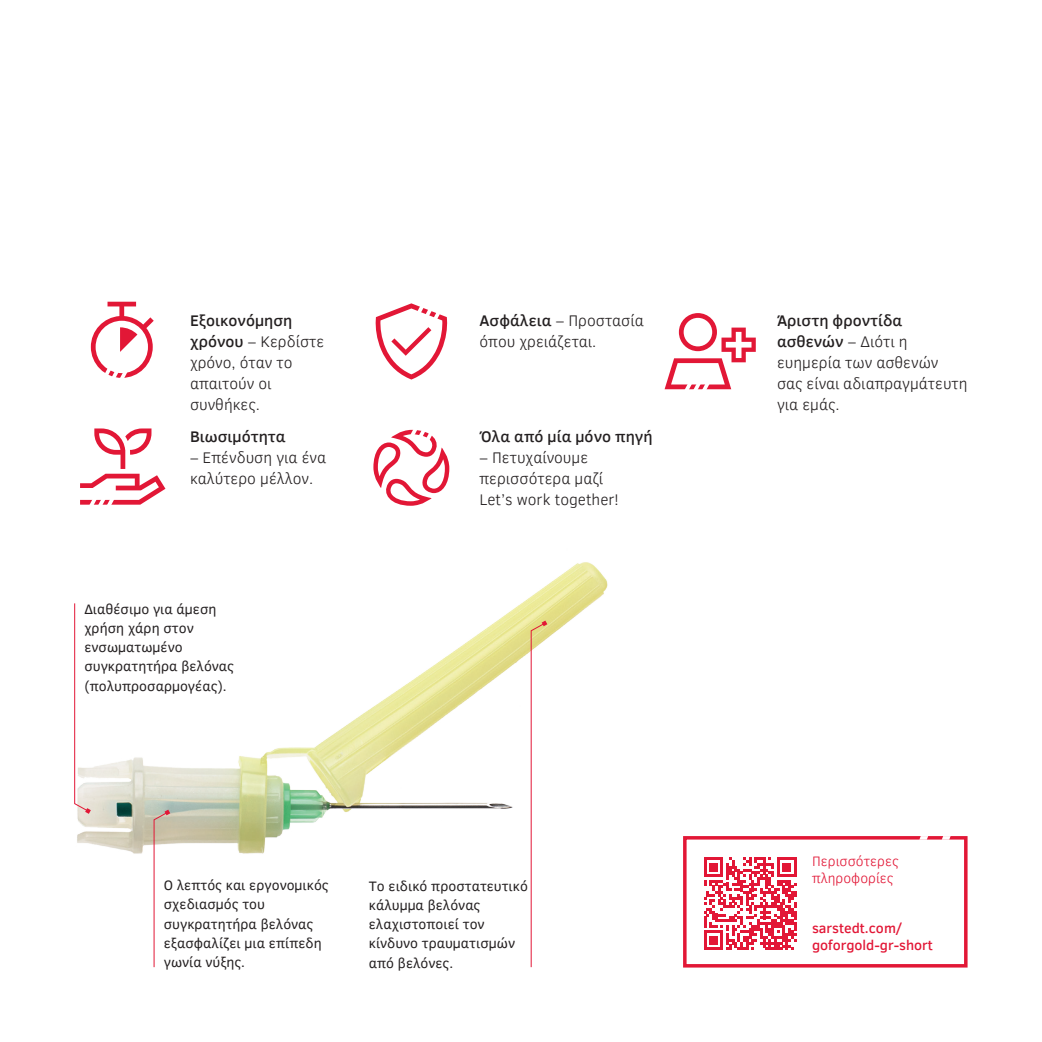
<style>
.page{position:relative;width:1042px;height:1042px;background:#fff}
.page>*{position:absolute;margin:0;border:0;box-sizing:border-box;transform-origin:0 0}
.t1{font:300 15.75px/21px "Clear Sans";color:#231f20}
.t2{font:500 15.75px "Clear Sans";color:#231f20}
.t3{font:14px/19.2px "Clear Sans";color:#231f20}
.t4{font:500 14px/16.8px "Clear Sans";color:#e21736}
.t5{font:300 14px/16.8px "Clear Sans";color:#e21736}
.s1{font-weight:500}
</style>
<div class="page">
<svg style="left:91px;top:302px;width:63px;height:76px"></svg>
<svg style="left:375px;top:303px;width:72px;height:76px"></svg>
<svg style="left:664px;top:313px;width:92px;height:77px"></svg>
<svg style="left:80px;top:428px;width:85px;height:77px"></svg>
<svg style="left:373px;top:429px;width:76px;height:77px"></svg>
<div style="left:683px;top:836px;width:284px;height:131px;border:4px solid #e21736"></div>
<svg style="left:919px;top:836px;width:9px;height:4px"></svg>
<svg style="left:942px;top:836px;width:8px;height:4px"></svg>
<svg style="left:704px;top:857px;width:92px;height:93px"></svg>
<img style="left:77px;top:562px;width:531px;height:339px">
<svg style="left:154px;top:809px;width:16px;height:158px"></svg>
<svg style="left:531px;top:620px;width:16px;height:347px"></svg>
<svg style="left:74px;top:603px;width:17px;height:211px"></svg>
<p class="t1" style="left:190px;top:310px;width:136px"><span class="s1">Εξοικονόμηση χρόνου</span> – Κερδίστε χρόνο, όταν το απαιτούν οι συνθήκες.</p>
<p class="t1" style="left:479px;top:310px;width:166px"><span class="s1">Ασφάλεια</span> – Προστασία όπου χρειάζεται.</p>
<p class="t1" style="left:777px;top:310px;width:192px"><span class="s1">Άριστη φροντίδα ασθενών</span> – Διότι η ευημερία των ασθενών σας είναι αδιαπραγμάτευτη για εμάς.</p>
<p class="t2" style="left:190px;top:425px;width:97px">Βιωσιμότητα</p>
<p class="t1" style="left:190px;top:447px;width:138px">– Επένδυση για ένα καλύτερο μέλλον.</p>
<p class="t2" style="left:479px;top:425px;width:175px">Όλα από μία μόνο πηγή</p>
<p class="t1" style="left:479px;top:447px;width:141px">– Πετυχαίνουμε περισσότερα μαζί<br>Let’s work together!</p>
<p class="t3" style="left:84px;top:599px;width:151px">Διαθέσιμο για άμεση χρήση χάρη στον ενσωματωμένο συγκρατητήρα βελόνας (πολυπροσαρμογέας).</p>
<p class="t3" style="left:164px;top:875px;width:166px">Ο λεπτός και εργονομικός σχεδιασμός του συγκρατητήρα βελόνας εξασφαλίζει μια επίπεδη γωνία νύξης.</p>
<p class="t3" style="left:369px;top:876px;width:161px">Το ειδικό προστατευτικό κάλυμμα βελόνας ελαχιστοποιεί τον κίνδυνο τραυματισμών από βελόνες.</p>
<p class="t5" style="left:812px;top:853px;width:88px">Περισσότερες πληροφορίες</p>
<p class="t4" style="left:812px;top:920px;width:122px">sarstedt.com/ goforgold-gr-short</p>
</div>
